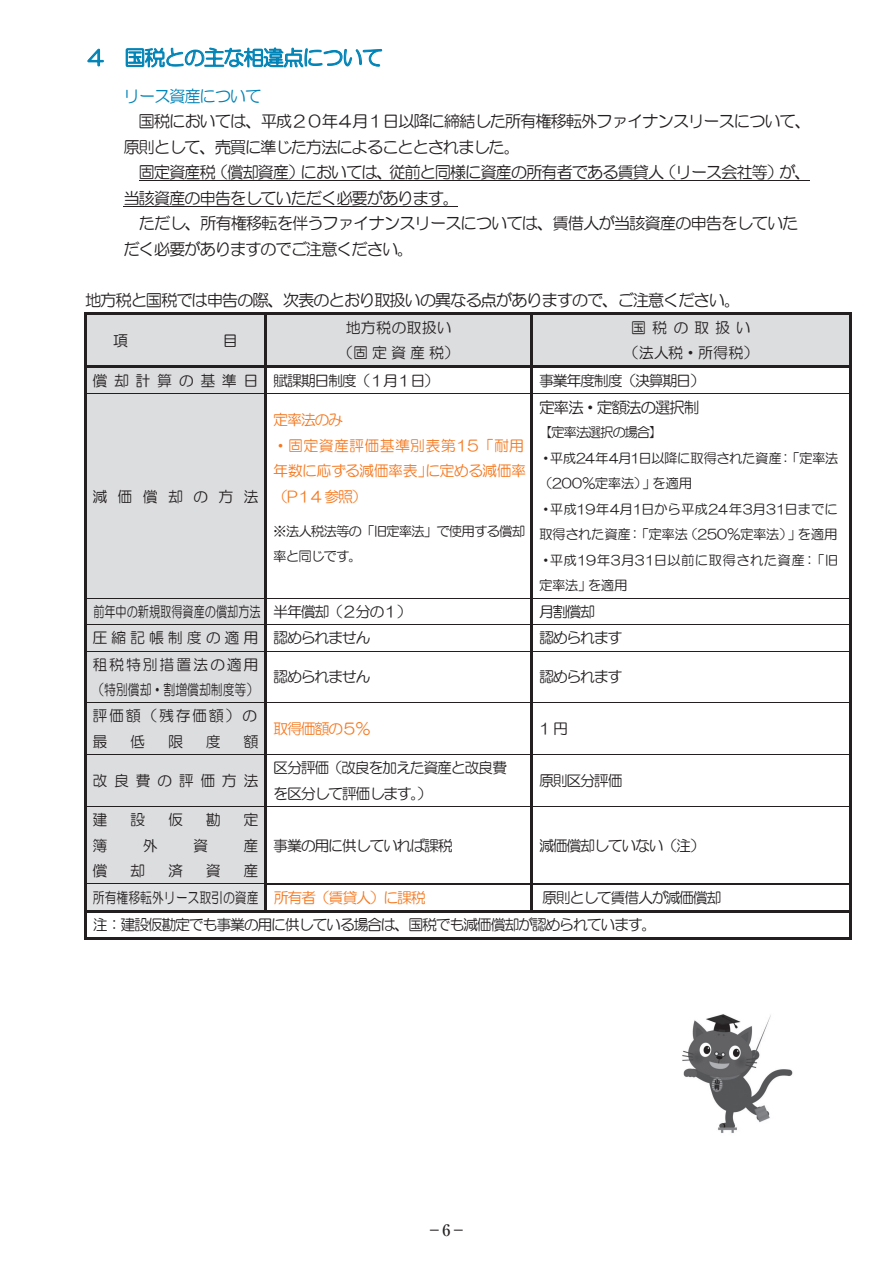
<style>
.page{position:relative;width:893px;height:1263px;background:#fff}
.page>*{position:absolute;margin:0;border:0;box-sizing:border-box;transform-origin:0 0}
.t1{font:21px "HG Maru Gothic MPRO";letter-spacing:-.055em;color:#0083b6}
.t2{font:16.5px/25.5px "HG Maru Gothic MPRO";letter-spacing:-.075em;color:#231f20}
.t3{font:16.5px "HG Maru Gothic MPRO";letter-spacing:-.075em;color:#0083b6}
.t4{font:500 15.9px "Ryumin Pr 6";color:#231f20}
.t5{font:15.75px "HG Maru Gothic MPRO";letter-spacing:-.08em;color:#231f20}
.t6{font:15px/25.5px "HG Maru Gothic MPRO";letter-spacing:-.085em;color:#231f20}
.t7{font:15px/25.5px "HG Maru Gothic MPRO";letter-spacing:-.035em;color:#f47921}
.t8{font:15px "HG Maru Gothic MPRO";color:#231f20;scale:.74 1}
.t9{font:15px "HG Maru Gothic MPRO";letter-spacing:-.005em;color:#231f20;scale:.79 1}
.t10{font:15px/25.5px "HG Maru Gothic MPRO";letter-spacing:.055em;color:#231f20}
.t11{font:15px "HG Maru Gothic MPRO";letter-spacing:.255em;color:#231f20}
.t12{font:15px/25.5px "HG Maru Gothic MPRO";letter-spacing:.38em;color:#231f20;text-align:center}
.t13{font:15px/25.5px "HG Maru Gothic MPRO";letter-spacing:.02em;color:#231f20;text-align:center}
.t14{font:15px "HG Maru Gothic MPRO";letter-spacing:.435em;color:#231f20}
.t15{font:15px "HG Maru Gothic MPRO";letter-spacing:.675em;color:#231f20}
.t16{font:13.5px/25.5px "HG Maru Gothic MPRO";letter-spacing:-.035em;color:#231f20}
.t17{font:13.5px/25.5px "HG Maru Gothic MPRO";letter-spacing:-.07em;color:#231f20}
.s1{color:#f47921}
</style>
<div class="page">
<svg style="left:87px;top:49px;width:17px;height:17px"></svg>
<svg style="left:126px;top:47px;width:256px;height:20px"></svg>
<hr style="left:139px;top:181px;width:670px;height:1px;background:#231f20">
<hr style="left:123px;top:206px;width:335px;height:1px;background:#231f20">
<div style="left:86px;top:315px;width:179px;height:51px;background:#dcdddf"></div>
<div style="left:266px;top:315px;width:264px;height:51px;background:#dcdddf"></div>
<div style="left:533px;top:315px;width:316px;height:51px;background:#dcdddf"></div>
<hr style="left:84px;top:312px;width:449px;height:3px;background:#231f20">
<hr style="left:533px;top:312px;width:316px;height:3px;background:#231f20">
<hr style="left:84px;top:315px;width:2px;height:51px;background:#231f20">
<hr style="left:265px;top:315px;width:2px;height:51px;background:#231f20">
<hr style="left:530px;top:315px;width:3px;height:51px;background:#231f20">
<hr style="left:849px;top:315px;width:3px;height:51px;background:#231f20">
<div style="left:86px;top:368px;width:179px;height:25px;background:#dcdddf"></div>
<hr style="left:84px;top:366px;width:449px;height:2px;background:#231f20">
<hr style="left:533px;top:366px;width:316px;height:2px;background:#231f20">
<hr style="left:84px;top:368px;width:2px;height:25px;background:#231f20">
<hr style="left:265px;top:368px;width:2px;height:25px;background:#231f20">
<hr style="left:530px;top:368px;width:3px;height:25px;background:#231f20">
<hr style="left:849px;top:368px;width:3px;height:25px;background:#231f20">
<div style="left:86px;top:394px;width:179px;height:204px;background:#dcdddf"></div>
<hr style="left:84px;top:393px;width:449px;height:1px;background:#231f20">
<hr style="left:533px;top:393px;width:316px;height:1px;background:#231f20">
<hr style="left:84px;top:394px;width:2px;height:204px;background:#231f20">
<hr style="left:265px;top:394px;width:2px;height:204px;background:#231f20">
<hr style="left:530px;top:394px;width:3px;height:204px;background:#231f20">
<hr style="left:849px;top:394px;width:3px;height:204px;background:#231f20">
<div style="left:86px;top:599px;width:179px;height:25px;background:#dcdddf"></div>
<hr style="left:84px;top:598px;width:449px;height:1px;background:#231f20">
<hr style="left:533px;top:598px;width:316px;height:1px;background:#231f20">
<hr style="left:84px;top:599px;width:2px;height:25px;background:#231f20">
<hr style="left:265px;top:599px;width:2px;height:25px;background:#231f20">
<hr style="left:530px;top:599px;width:3px;height:25px;background:#231f20">
<hr style="left:849px;top:599px;width:3px;height:25px;background:#231f20">
<div style="left:86px;top:625px;width:179px;height:26px;background:#dcdddf"></div>
<hr style="left:84px;top:624px;width:449px;height:1px;background:#231f20">
<hr style="left:533px;top:624px;width:316px;height:1px;background:#231f20">
<hr style="left:84px;top:625px;width:2px;height:26px;background:#231f20">
<hr style="left:265px;top:625px;width:2px;height:26px;background:#231f20">
<hr style="left:530px;top:625px;width:3px;height:26px;background:#231f20">
<hr style="left:849px;top:625px;width:3px;height:26px;background:#231f20">
<div style="left:86px;top:651px;width:179px;height:51px;background:#dcdddf"></div>
<hr style="left:84px;top:651px;width:449px;height:1px;background:#231f20">
<hr style="left:533px;top:651px;width:316px;height:1px;background:#231f20">
<hr style="left:84px;top:651px;width:2px;height:51px;background:#231f20">
<hr style="left:265px;top:651px;width:2px;height:51px;background:#231f20">
<hr style="left:530px;top:651px;width:3px;height:51px;background:#231f20">
<hr style="left:849px;top:651px;width:3px;height:51px;background:#231f20">
<div style="left:86px;top:703px;width:179px;height:51px;background:#dcdddf"></div>
<hr style="left:84px;top:702px;width:449px;height:1px;background:#231f20">
<hr style="left:533px;top:702px;width:316px;height:1px;background:#231f20">
<hr style="left:84px;top:703px;width:2px;height:51px;background:#231f20">
<hr style="left:265px;top:703px;width:2px;height:51px;background:#231f20">
<hr style="left:530px;top:703px;width:3px;height:51px;background:#231f20">
<hr style="left:849px;top:703px;width:3px;height:51px;background:#231f20">
<div style="left:86px;top:755px;width:179px;height:51px;background:#dcdddf"></div>
<hr style="left:84px;top:754px;width:449px;height:1px;background:#231f20">
<hr style="left:533px;top:754px;width:316px;height:1px;background:#231f20">
<hr style="left:84px;top:755px;width:2px;height:51px;background:#231f20">
<hr style="left:265px;top:755px;width:2px;height:51px;background:#231f20">
<hr style="left:530px;top:755px;width:3px;height:51px;background:#231f20">
<hr style="left:849px;top:755px;width:3px;height:51px;background:#231f20">
<div style="left:86px;top:807px;width:179px;height:76px;background:#dcdddf"></div>
<hr style="left:84px;top:806px;width:449px;height:1px;background:#231f20">
<hr style="left:533px;top:806px;width:316px;height:1px;background:#231f20">
<hr style="left:84px;top:807px;width:2px;height:76px;background:#231f20">
<hr style="left:265px;top:807px;width:2px;height:76px;background:#231f20">
<hr style="left:530px;top:807px;width:3px;height:76px;background:#231f20">
<hr style="left:849px;top:807px;width:3px;height:76px;background:#231f20">
<div style="left:86px;top:884px;width:179px;height:26px;background:#e1e2e4"></div>
<hr style="left:86px;top:883px;width:179px;height:1px;background:#231f20">
<hr style="left:267px;top:883px;width:263px;height:1px;background:#231f20">
<hr style="left:533px;top:883px;width:316px;height:1px;background:#231f20">
<hr style="left:84px;top:884px;width:2px;height:26px;background:#231f20">
<hr style="left:265px;top:884px;width:2px;height:26px;background:#231f20">
<hr style="left:530px;top:884px;width:3px;height:26px;background:#231f20">
<hr style="left:849px;top:884px;width:3px;height:26px;background:#231f20">
<hr style="left:84px;top:910px;width:449px;height:2px;background:#231f20">
<hr style="left:533px;top:910px;width:316px;height:2px;background:#231f20">
<hr style="left:84px;top:912px;width:2px;height:28px;background:#231f20">
<hr style="left:84px;top:938px;width:765px;height:2px;background:#231f20">
<hr style="left:849px;top:912px;width:3px;height:28px;background:#231f20">
<img style="left:682px;top:1014px;width:111px;height:119px">
<p class="t1" style="left:85px;top:47px;width:299px">４ 国税との主な相違点について</p>
<p class="t3" style="left:124px;top:88px;width:140px">リース資産について</p>
<p class="t2" style="left:123px;top:108px;width:689px">　国税においては、平成２０年４月１日以降に締結した所有権移転外ファイナンスリースについて、原則として、売買に準じた方法によることとされました。<br>　固定資産税（償却資産）においては、従前と同様に資産の所有者である賃貸人（リース会社等）が、当該資産の申告をしていただく必要があります。<br>　ただし、所有権移転を伴うファイナンスリースについては、賃借人が当該資産の申告をしていただく必要がありますのでご注意ください。</p>
<p class="t2" style="left:85px;top:287px;width:657px">地方税と国税では申告の際、次表のとおり取扱いの異なる点がありますので、ご注意ください。</p>
<p class="t6" style="left:113px;top:327px;width:17px">項</p>
<p class="t6" style="left:223px;top:327px;width:17px">目</p>
<p class="t6" style="left:92px;top:368px;width:348px">償却計算の基準日 賦課期日制度（１月１日）</p>
<p class="t6" style="left:539px;top:368px;width:167px">事業年度制度（決算期日）</p>
<p class="t13" style="left:338px;top:315px;width:123px">地方税の取扱い（固定資産税）</p>
<p class="t12" style="left:624px;top:315px;width:136px">国税の取扱い（法人税・所得税）</p>
<p class="t15" style="left:92px;top:489px;width:168px">減価償却の方法</p>
<p class="t7" style="left:273px;top:407px;width:255px">定率法のみ<br>・固定資産評価基準別表第15「耐用年数に応ずる減価率表」に定める減価率（P１4 参照）</p>
<p class="t17" style="left:273px;top:518px;width:253px">※法人税法等の「旧定率法」で使用する償却率と同じです。</p>
<p class="t5" style="left:539px;top:399px;width:162px">定率法・定額法の選択制</p>
<p class="t16" style="left:539px;top:420px;width:301px">【定率法選択の場合】<br>・平成24年4月1日以降に取得された資産：「定率法（200％定率法）」を適用<br>・平成19年4月1日から平成24年3月31日までに取得された資産：「定率法（250％定率法）」を適用・平成19年3月31日以前に取得された資産：「旧定率法」を適用</p>
<p class="t8" style="left:93px;top:604px;width:432px">前年中の新規取得資産の償却方法 半年償却（２分の１）</p>
<p class="t6" style="left:539px;top:599px;width:58px">月割償却</p>
<p class="t11" style="left:92px;top:631px;width:280px">圧縮記帳制度の適用 認められません</p>
<p class="t6" style="left:539px;top:625px;width:85px">認められます</p>
<p class="t10" style="left:92px;top:651px;width:168px">租税特別措置法の適用（特別償却・割増償却制度等）</p>
<p class="t6" style="left:273px;top:664px;width:99px">認められません</p>
<p class="t6" style="left:539px;top:664px;width:85px">認められます</p>
<p class="t6" style="left:92px;top:703px;width:166px">評価額（残存価額）の最</p>
<p class="t6" style="left:130px;top:729px;width:17px">低</p>
<p class="t6" style="left:168px;top:729px;width:17px">限</p>
<p class="t6" style="left:206px;top:729px;width:17px">度</p>
<p class="t6" style="left:244px;top:729px;width:17px">額</p>
<p class="t14" style="left:92px;top:773px;width:168px">改良費の評価方法</p>
<p class="t7" style="left:273px;top:716px;width:99px">取得価額の５％</p>
<p class="t6" style="left:539px;top:716px;width:30px">1円</p>
<p class="t6" style="left:273px;top:755px;width:235px">区分評価（改良を加えた資産と改良費を区分して評価します。）</p>
<p class="t6" style="left:539px;top:768px;width:85px">原則区分評価</p>
<p class="t6" style="left:92px;top:807px;width:17px">建</p>
<p class="t6" style="left:130px;top:807px;width:17px">設</p>
<p class="t6" style="left:168px;top:807px;width:17px">仮</p>
<p class="t6" style="left:206px;top:807px;width:17px">勘</p>
<p class="t6" style="left:244px;top:807px;width:17px">定</p>
<p class="t6" style="left:92px;top:832px;width:17px">簿</p>
<p class="t6" style="left:143px;top:832px;width:17px">外</p>
<p class="t6" style="left:193px;top:832px;width:17px">資</p>
<p class="t6" style="left:244px;top:832px;width:17px">産</p>
<p class="t6" style="left:92px;top:858px;width:17px">償</p>
<p class="t6" style="left:130px;top:858px;width:17px">却</p>
<p class="t6" style="left:168px;top:858px;width:17px">済</p>
<p class="t6" style="left:206px;top:858px;width:17px">資</p>
<p class="t6" style="left:244px;top:858px;width:17px">産</p>
<p class="t6" style="left:273px;top:832px;width:181px">事業の用に供していれば課税</p>
<p class="t6" style="left:539px;top:832px;width:167px">減価償却していない（注）</p>
<p class="t9" style="left:93px;top:890px;width:423px">所有権移転外リース取引の資産 <span class="s1">所有者（賃貸人）に課税</span></p>
<p class="t6" style="left:93px;top:883px;width:630px;line-height:27.8px;text-indent:449px">原則として賃借人が減価償却注：建設仮勘定でも事業の用に供している場合は、国税でも減価償却が認められています。</p>
<p class="t4" style="left:427px;top:1217px;width:41px">−6−</p>
</div>
